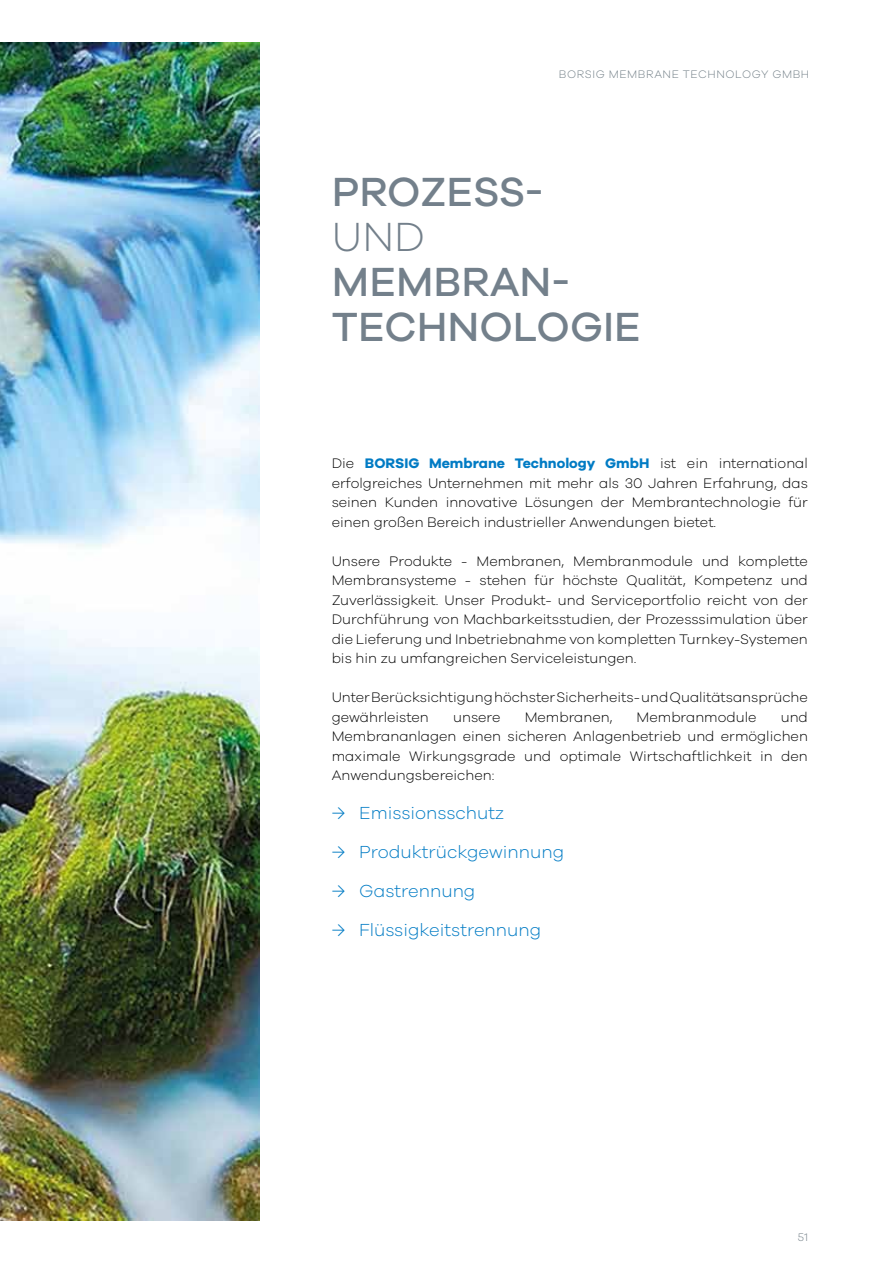
<style>
.page{position:relative;width:893px;height:1263px;background:#fff}
.page>*{position:absolute;margin:0;border:0;box-sizing:border-box;transform-origin:0 0}
.t1{font:500 42px/45px "Galano Grotesque";color:#73808b}
.t2{font:300 42px "Galano Grotesque";color:#73808b}
.t3{font:300 18px "Galano Grotesque";color:#007bc4}
.t4{font:300 14.25px/19.5px "Galano Grotesque";color:#000;text-align:justify}
.t5{font:300 11.25px "Galano Grotesque";letter-spacing:.05em;color:#717e86}
.s1{font-weight:700;color:#007bc4}
</style>
<div class="page">
<img style="left:0;top:43px;width:259px;height:1177px">
<p class="t5" style="left:559px;top:67px;width:252px">BORSIG MEMBRANE TECHNOLOGY GMBH</p>
<h1 class="t1" style="left:332px;top:168px;width:213px">PROZESS-</h1>
<h1 class="t2" style="left:332px;top:212px;width:95px">UND</h1>
<h1 class="t1" style="left:332px;top:258px;width:310px">MEMBRAN-<br>TECHNOLOGIE</h1>
<p class="t4" style="left:332px;top:453px;width:478px">Die <span class="s1">BORSIG Membrane Technology GmbH</span> ist ein international erfolgreiches Unternehmen mit mehr als 30 Jahren Erfahrung, das seinen Kunden innovative Lösungen der Membrantechnologie für einen großen Bereich industrieller Anwendungen bietet.</p>
<p class="t4" style="left:332px;top:551px;width:478px">Unsere Produkte - Membranen, Membranmodule und komplette Membransysteme - stehen für höchste Qualität, Kompetenz und Zuverlässigkeit. Unser Produkt- und Serviceportfolio reicht von der Durchführung von Machbarkeitsstudien, der Prozesssimulation über die Lieferung und Inbetriebnahme von kompletten Turnkey-Systemen bis hin zu umfangreichen Serviceleistungen.</p>
<p class="t4" style="left:332px;top:687px;width:478px">Unter Berücksichtigung höchster Sicherheits- und Qualitätsansprüche gewährleisten</p>
<p class="t4" style="left:332px;top:707px;width:478px;text-indent:449px">und Membrananlagen einen sicheren Anlagenbetrieb und ermöglichen maximale Wirkungsgrade und optimale Wirtschaftlichkeit in den Anwendungsbereichen:</p>
<p class="t3" style="left:332px;top:802px;width:174px">→ Emissionsschutz</p>
<p class="t3" style="left:332px;top:841px;width:234px">→ Produktrückgewinnung</p>
<p class="t3" style="left:332px;top:880px;width:145px">→ Gastrennung</p>
<p class="t3" style="left:332px;top:919px;width:211px">→ Flüssigkeitstrennung</p>
<p class="t4" style="left:453px;top:707px;width:49px">unsere</p>
<p class="t4" style="left:525px;top:707px;width:89px">Membranen,</p>
<p class="t4" style="left:637px;top:707px;width:121px">Membranmodule</p>
<p class="t5" style="left:798px;top:1231px;width:12px">51</p>
</div>
